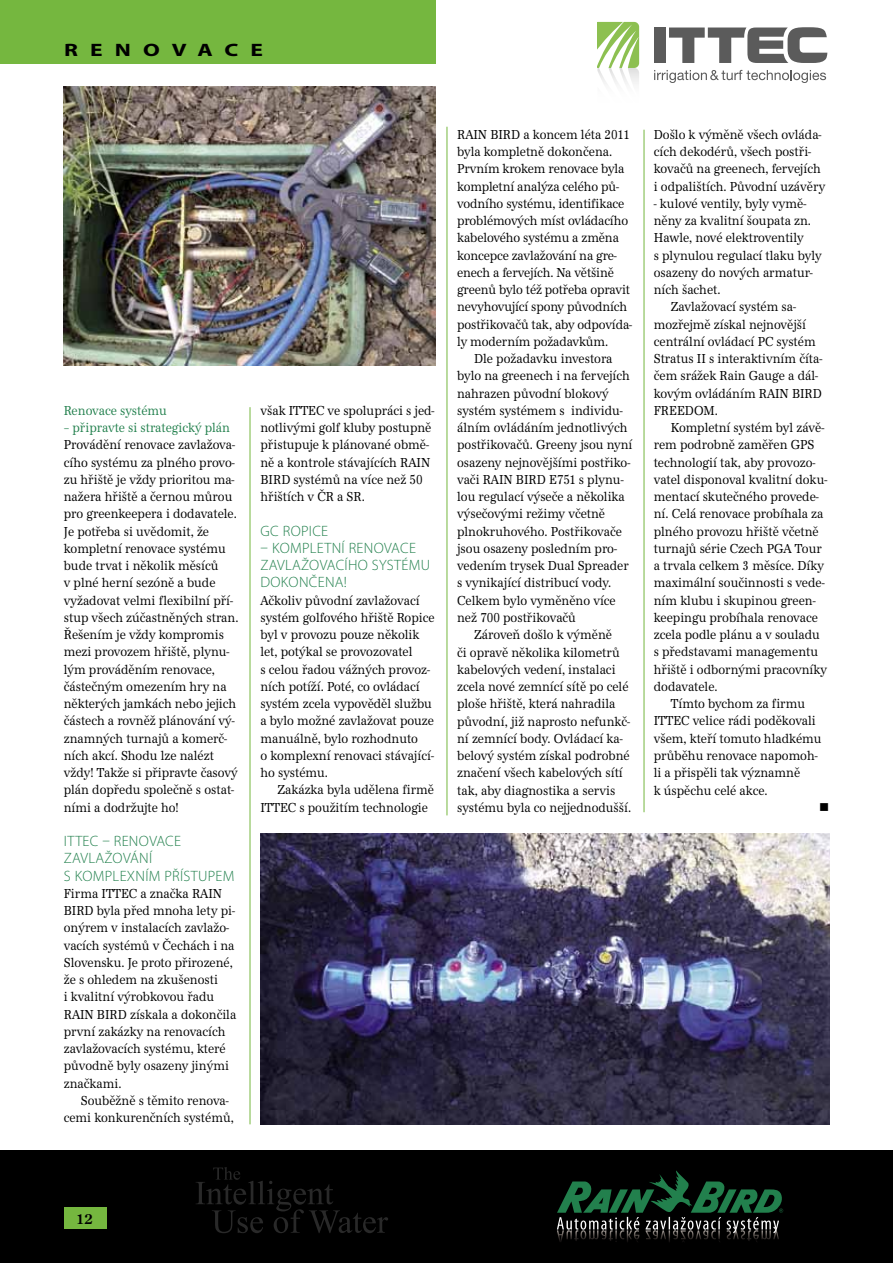
<style>
.page{position:relative;width:893px;height:1263px;background:#fff}
.page>*{position:absolute;margin:0;border:0;box-sizing:border-box;transform-origin:0 0}
.t1{font:700 18px "Myriad Pro";letter-spacing:.52em;color:#000;scale:1.3 1}
.t2{font:300 15px/17.2px "Myriad Pro";letter-spacing:.02em;color:#22804d}
.t3{font:13.5px/17.2px "URW Antiqua TCE";color:#000;scale:.85 1}
.t4{font:13.5px "URW Antiqua TCE";color:#22804d;scale:.85 1}
.t5{font:700 13.5px "Century Old Style Std";color:#000;scale:.95 1}
.t6{font:13.5px "Wingdings";color:#000}
</style>
<div class="page">
<div style="left:654px;top:28px;width:12px;height:35px;background:#5b5b5b"></div>
<svg style="left:669px;top:27px;width:158px;height:36px"></svg>
<svg style="left:597px;top:22px;width:42px;height:62px"></svg>
<svg style="left:654px;top:70px;width:172px;height:13px"></svg>
<img style="left:64px;top:87px;width:372px;height:279px">
<div style="left:0;top:1151px;width:893px;height:112px;background:#000"></div>
<svg style="left:196px;top:1167px;width:192px;height:66px"></svg>
<div style="left:64px;top:1208px;width:43px;height:21px;background:#75b73f"></div>
<div style="left:0;top:0;width:436px;height:64px;background:#75b73f"></div>
<img style="left:260px;top:833px;width:569px;height:291px">
<hr style="left:250px;top:407px;width:1px;height:717px;background:#75b73f">
<hr style="left:447px;top:127px;width:1px;height:688px;background:#75b73f">
<hr style="left:644px;top:130px;width:1px;height:682px;background:#75b73f">
<svg style="left:557px;top:1170px;width:226px;height:69px"></svg>
<h1 class="t1" style="left:64px;top:38px;width:155px">RENOVACE</h1>
<p class="t4" style="left:64px;top:403px;width:123px">Renovace systému</p>
<p class="t4" style="left:64px;top:420px;width:197px">– připravte si strategický plán</p>
<p class="t3" style="left:64px;top:436px;width:207px">Provádění renovace zavlažova&shy;cího systému za plného provo&shy;zu hřiště je vždy prioritou ma&shy;nažera hřiště a černou můrou pro greenkeepera i dodavatele.<br>Je potřeba si uvědomit, že kompletní renovace systému bude trvat i několik měsíců<br>v plné herní sezóně a bude vyžadovat velmi flexibilní pří&shy;stup všech zúčastněných stran.<br>Řešením je vždy kompromis mezi provozem hřiště, plynu&shy;lým prováděním renovace, částečným omezením hry na některých jamkách nebo jejich částech a rovněž plánování vý&shy;znamných turnajů a komerč&shy;ních akcí. Shodu lze nalézt vždy! Takže si připravte časový plán dopředu společně s ostat&shy;ními a dodržujte ho!</p>
<p class="t2" style="left:64px;top:832px;width:172px">ITTEC – RENOVACE<br>ZAVLAŽOVÁNÍ<br>S KOMPLEXNÍM PŘÍSTUPEM</p>
<p class="t3" style="left:64px;top:885px;width:204px">Firma ITTEC a značka RAIN<br>BIRD byla před mnoha lety pi&shy;onýrem v instalacích zavlažo&shy;vacích systémů v Čechách i na<br>Slovensku. Je proto přirozené, že s ohledem na zkušenosti<br>i kvalitní výrobkovou řadu<br>RAIN BIRD získala a dokončila první zakázky na renovacích zavlažovacích systému, které původně byly osazeny jinými značkami.</p>
<p class="t3" style="left:64px;top:1092px;width:202px;text-indent:17px">Souběžně s těmito renova&shy;cemi konkurenčních systémů,</p>
<p class="t3" style="left:260px;top:402px;width:206px">však ITTEC ve spolupráci s jed&shy;notlivými golf kluby postupně přistupuje k plánované obmě&shy;ně a kontrole stávajících RAIN<br>BIRD systémů na více než 50 hřištích v ČR a SR.</p>
<p class="t2" style="left:261px;top:522px;width:69px">GC ROPICE</p>
<p class="t2" style="left:261px;top:539px;width:171px">– KOMPLETNÍ RENOVACE<br>ZAVLAŽOVACÍHO SYSTÉMU<br>DOKONČENA!</p>
<p class="t3" style="left:260px;top:592px;width:206px">Ačkoliv původní zavlažovací systém golfového hřiště Ropice byl v provozu pouze několik let, potýkal se provozovatel<br>s celou řadou vážných provoz&shy;ních potíží. Poté, co ovládací systém zcela vypověděl službu a bylo možné zavlažovat pouze manuálně, bylo rozhodnuto<br>o komplexní renovaci stávající&shy;ho systému.</p>
<p class="t3" style="left:260px;top:781px;width:206px;text-indent:17px">Zakázka byla udělena firmě<br>ITTEC s použitím technologie</p>
<p class="t3" style="left:457px;top:126px;width:207px">RAIN BIRD a koncem léta 2011 byla kompletně dokončena.<br>Prvním krokem renovace byla kompletní analýza celého pů&shy;vodního systému, identifikace problémových míst ovládacího kabelového systému a změna koncepce zavlažování na gre&shy;enech a fervejích. Na většině greenů bylo též potřeba opravit nevyhovující spony původních postřikovačů tak, aby odpovída&shy;ly moderním požadavkům.</p>
<p class="t3" style="left:474px;top:350px;width:164px">Dle požadavku investora</p>
<p class="t3" style="left:457px;top:367px;width:205px">bylo na greenech i na fervejích</p>
<p class="t3" style="left:457px;top:385px;width:180px">nahrazen původní blokový</p>
<p class="t3" style="left:457px;top:402px;width:196px">systém systémem s individu-</p>
<p class="t3" style="left:457px;top:419px;width:202px">álním ovládáním jednotlivých</p>
<p class="t3" style="left:457px;top:436px;width:208px">postřikovačů. Greeny jsou nyní</p>
<p class="t3" style="left:457px;top:454px;width:205px">osazeny nejnovějšími postřiko-</p>
<p class="t3" style="left:457px;top:471px;width:197px">vači RAIN BIRD E751 s plynu-</p>
<p class="t3" style="left:457px;top:488px;width:199px">lou regulací výseče a několika</p>
<p class="t3" style="left:457px;top:505px;width:176px">výsečovými režimy včetně</p>
<p class="t3" style="left:457px;top:523px;width:195px">plnokruhového. Postřikovače</p>
<p class="t3" style="left:457px;top:540px;width:190px">jsou osazeny posledním pro-</p>
<p class="t3" style="left:457px;top:557px;width:203px">vedením trysek Dual Spreader</p>
<p class="t3" style="left:457px;top:575px;width:183px">s vynikající distribucí vody.</p>
<p class="t3" style="left:457px;top:592px;width:188px">Celkem bylo vyměněno více</p>
<p class="t3" style="left:457px;top:609px;width:141px">než 700 postřikovačů</p>
<p class="t3" style="left:474px;top:626px;width:164px">Zároveň došlo k výměně</p>
<p class="t3" style="left:457px;top:644px;width:193px">či opravě několika kilometrů</p>
<p class="t3" style="left:457px;top:661px;width:188px">kabelových vedení, instalaci</p>
<p class="t3" style="left:457px;top:678px;width:203px">zcela nové zemnící sítě po celé</p>
<p class="t3" style="left:457px;top:695px;width:188px">ploše hřiště, která nahradila</p>
<p class="t3" style="left:457px;top:713px;width:205px">původní, již naprosto nefunkč-</p>
<p class="t3" style="left:457px;top:730px;width:196px">ní zemnící body. Ovládací ka-</p>
<p class="t3" style="left:457px;top:747px;width:205px">belový systém získal podrobné</p>
<p class="t3" style="left:457px;top:764px;width:196px">značení všech kabelových sítí</p>
<p class="t3" style="left:457px;top:782px;width:188px">tak, aby diagnostika a servis</p>
<p class="t3" style="left:457px;top:799px;width:206px">systému byla co nejjednodušší.</p>
<p class="t3" style="left:654px;top:126px;width:203px">Došlo k výměně všech ovláda&shy;cích dekodérů, všech postři&shy;kovačů na greenech, fervejích i odpalištích. Původní uzávěry</p>
<p class="t3" style="left:654px;top:195px;width:181px">- kulové ventily, byly vymě-</p>
<p class="t3" style="left:654px;top:212px;width:186px">něny za kvalitní šoupata zn.</p>
<p class="t3" style="left:654px;top:229px;width:178px">Hawle, nové elektroventily</p>
<p class="t3" style="left:654px;top:247px;width:199px">s plynulou regulací tlaku byly</p>
<p class="t3" style="left:654px;top:264px;width:188px">osazeny do nových armatur-</p>
<p class="t3" style="left:654px;top:281px;width:80px">ních šachet.</p>
<p class="t3" style="left:671px;top:298px;width:149px">Zavlažovací systém sa-</p>
<p class="t3" style="left:654px;top:316px;width:181px">mozřejmě získal nejnovější</p>
<p class="t3" style="left:654px;top:333px;width:192px">centrální ovládací PC systém</p>
<p class="t3" style="left:654px;top:350px;width:200px">Stratus II s interaktivním číta-</p>
<p class="t3" style="left:654px;top:367px;width:195px">čem srážek Rain Gauge a dál-</p>
<p class="t3" style="left:654px;top:385px;width:199px">kovým ovládáním RAIN BIRD</p>
<p class="t3" style="left:654px;top:402px;width:77px">FREEDOM.</p>
<p class="t3" style="left:671px;top:419px;width:182px">Kompletní systém byl závě-</p>
<p class="t3" style="left:654px;top:436px;width:190px">rem podrobně zaměřen GPS</p>
<p class="t3" style="left:654px;top:454px;width:192px">technologií tak, aby provozo-</p>
<p class="t3" style="left:654px;top:471px;width:206px">vatel disponoval kvalitní doku-</p>
<p class="t3" style="left:654px;top:488px;width:196px">mentací skutečného provede-</p>
<p class="t3" style="left:654px;top:505px;width:201px">ní. Celá renovace probíhala za</p>
<p class="t3" style="left:654px;top:523px;width:196px">plného provozu hřiště včetně</p>
<p class="t3" style="left:654px;top:540px;width:199px">turnajů série Czech PGA Tour</p>
<p class="t3" style="left:654px;top:557px;width:202px">a trvala celkem 3 měsíce. Díky</p>
<p class="t3" style="left:654px;top:574px;width:202px">maximální součinnosti s vede-</p>
<p class="t3" style="left:654px;top:592px;width:192px">ním klubu i skupinou green-</p>
<p class="t3" style="left:654px;top:609px;width:195px">keepingu probíhala renovace</p>
<p class="t3" style="left:654px;top:626px;width:197px">zcela podle plánu a v souladu</p>
<p class="t3" style="left:654px;top:643px;width:195px">s představami managementu</p>
<p class="t3" style="left:654px;top:661px;width:205px">hřiště i odbornými pracovníky</p>
<p class="t3" style="left:654px;top:678px;width:77px">dodavatele.</p>
<p class="t3" style="left:671px;top:695px;width:160px">Tímto bychom za firmu</p>
<p class="t3" style="left:654px;top:712px;width:192px">ITTEC velice rádi poděkovali</p>
<p class="t3" style="left:654px;top:730px;width:199px">všem, kteří tomuto hladkému</p>
<p class="t3" style="left:654px;top:747px;width:194px">průběhu renovace napomoh-</p>
<p class="t3" style="left:654px;top:764px;width:174px">li a přispěli tak významně</p>
<p class="t3" style="left:654px;top:782px;width:135px">k úspěchu celé akce.</p>
<p class="t6" style="left:819px;top:799px;width:12px">■</p>
<p class="t5" style="left:76px;top:1210px;width:19px">12</p>
</div>
